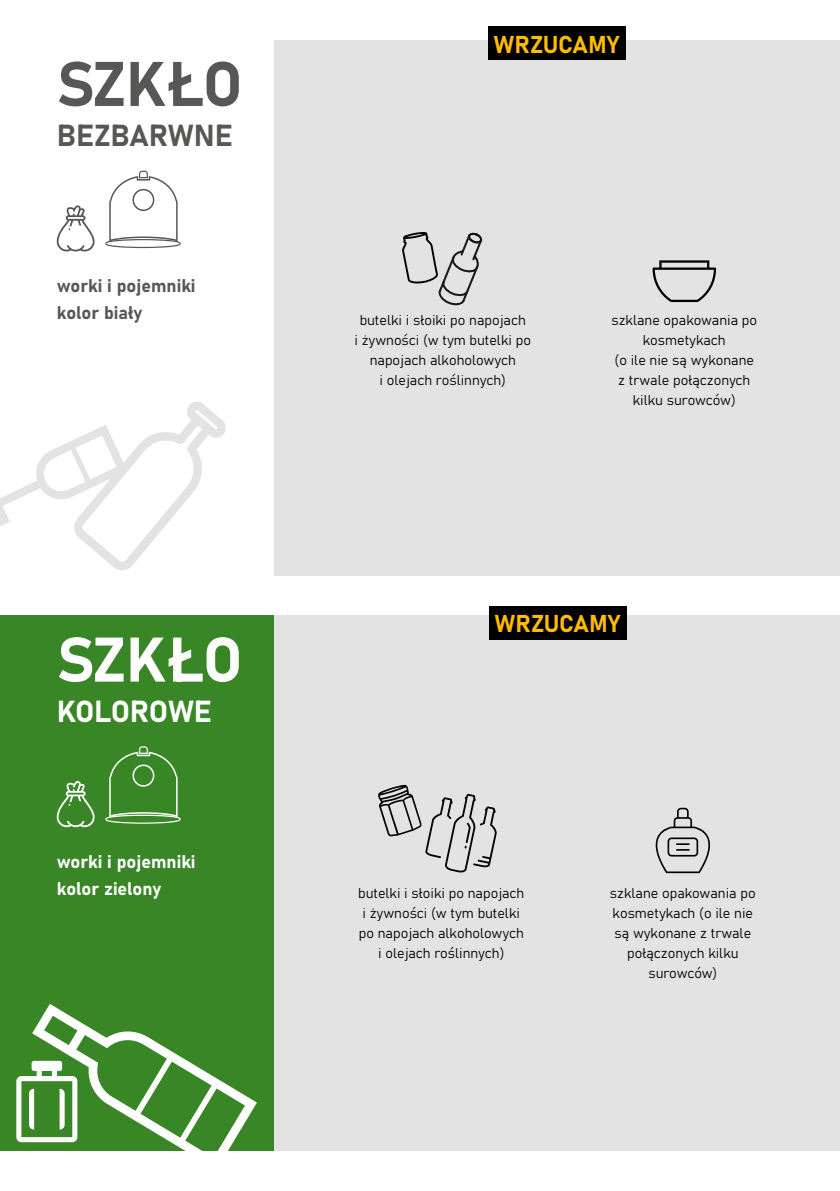
<style>
.page{position:relative;width:840px;height:1191px;background:#fff}
.page>*{position:absolute;margin:0;border:0;box-sizing:border-box;transform-origin:0 0}
.t1{font:62px "Bahnschrift";letter-spacing:-.01em;color:#575756}
.t2{font:62px "Bahnschrift";letter-spacing:-.01em;color:#fff}
.t3{font:30px "Bahnschrift";color:#575756}
.t4{font:30px "Bahnschrift";letter-spacing:-.01em;color:#fff}
.t5{font:24px "Bahnschrift";color:#ffbc01}
.t6{font:18.2px "Bahnschrift";color:#fff}
.t7{font:18.2px "Bahnschrift";color:#575756}
.t8{font:14px/20px "Bahnschrift";color:#000;text-align:center}
</style>
<div class="page">
<div style="left:273px;top:40px;width:566px;height:535px;background:#e3e3e3"></div>
<div style="left:273px;top:615px;width:566px;height:536px;background:#e3e3e3"></div>
<div style="left:0;top:615px;width:273px;height:536px;background:#388626"></div>
<div style="left:487px;top:27px;width:138px;height:33px;background:#000"></div>
<div style="left:488px;top:606px;width:138px;height:33px;background:#000"></div>
<svg style="left:57px;top:205px;width:38px;height:46px"></svg>
<svg style="left:105px;top:171px;width:76px;height:77px"></svg>
<svg style="left:57px;top:781px;width:38px;height:46px"></svg>
<svg style="left:105px;top:746px;width:76px;height:77px"></svg>
<svg style="left:0;top:401px;width:226px;height:169px"></svg>
<svg style="left:652px;top:260px;width:63px;height:42px"></svg>
<svg style="left:402px;top:232px;width:81px;height:74px"></svg>
<svg style="left:16px;top:1004px;width:241px;height:147px"></svg>
<svg style="left:655px;top:807px;width:55px;height:66px"></svg>
<svg style="left:378px;top:784px;width:118px;height:88px"></svg>
<h1 class="t1" style="left:57px;top:37px;width:187px">SZKŁO</h1>
<h2 class="t3" style="left:57px;top:113px;width:177px">BEZBARWNE</h2>
<h3 class="t7" style="left:57px;top:272px;width:140px">worki i pojemniki</h3>
<h3 class="t7" style="left:57px;top:299px;width:87px">kolor biały</h3>
<h1 class="t2" style="left:57px;top:612px;width:187px">SZKŁO</h1>
<h2 class="t4" style="left:57px;top:688px;width:156px">KOLOROWE</h2>
<h3 class="t6" style="left:57px;top:848px;width:140px">worki i pojemniki</h3>
<h3 class="t6" style="left:57px;top:874px;width:106px">kolor zielony</h3>
<h3 class="t5" style="left:493px;top:26px;width:127px">WRZUCAMY</h3>
<p class="t8" style="left:354px;top:309px;width:178px">butelki i słoiki po napojach<br>i żywności (w tym butelki po napojach alkoholowych<br>i olejach roślinnych)</p>
<p class="t8" style="left:611px;top:309px;width:147px">szklane opakowania po kosmetykach<br>(o ile nie są wykonane z trwale połączonych kilku surowców)</p>
<h3 class="t5" style="left:494px;top:605px;width:127px">WRZUCAMY</h3>
<p class="t8" style="left:358px;top:882px;width:167px">butelki i słoiki po napojach i żywności (w tym butelki po napojach alkoholowych i olejach roślinnych)</p>
<p class="t8" style="left:609px;top:882px;width:147px">szklane opakowania po kosmetykach (o ile nie są wykonane z trwale połączonych kilku surowców)</p>
</div>
